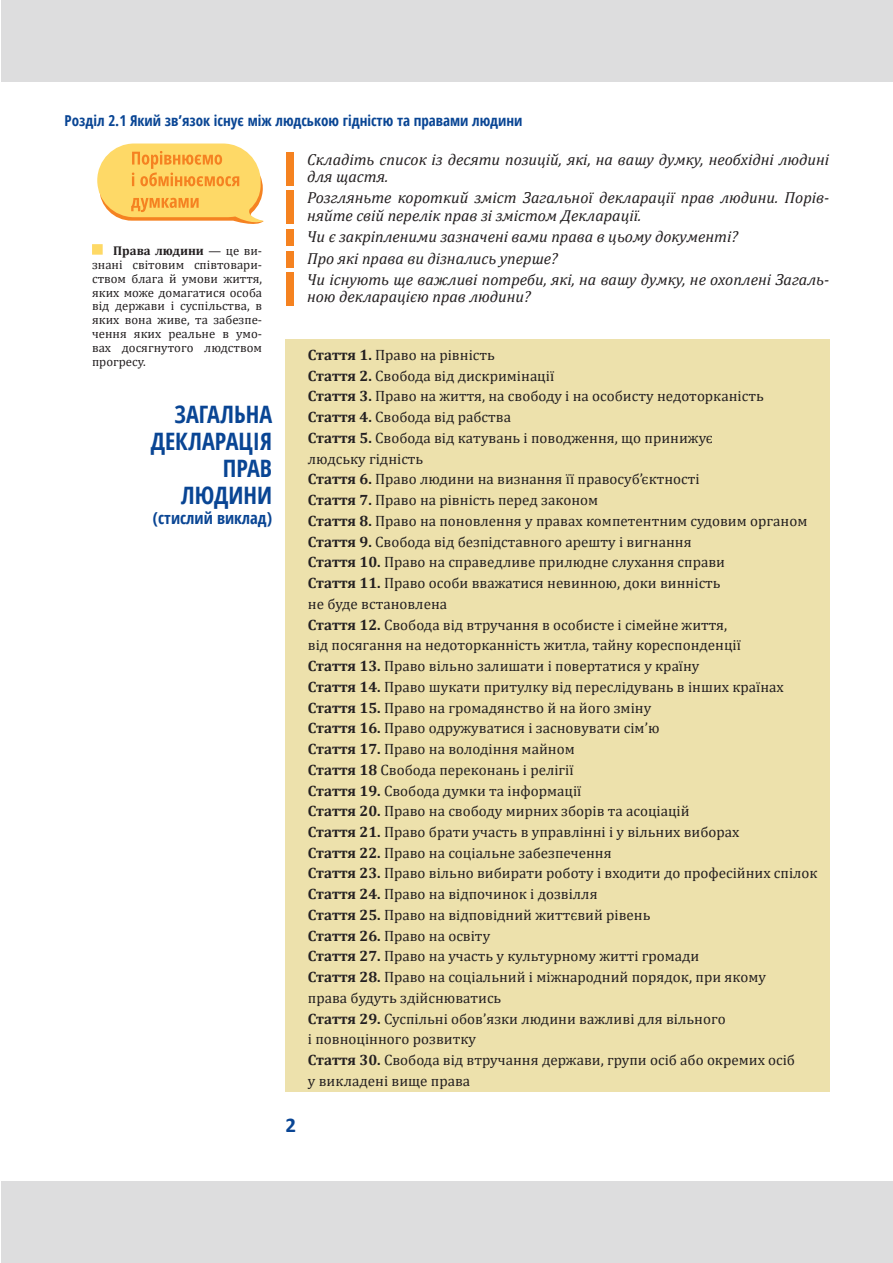
<style>
.page{position:relative;width:893px;height:1263px;background:#fff}
.page>*{position:absolute;margin:0;border:0;box-sizing:border-box;transform-origin:0 0}
.Ключові_НОВІ{font:700 condensed 24px/27px "Open Sans";color:#094594;text-align:right}
.t1{font:700 21px "Calibri";color:#094594}
.Ключові_НОВІ-2{font:700 condensed 16.5px "Open Sans";color:#094594}
.питання_в_табл_2{font:italic 16.05px/17.2px "Cambria";color:#231f20}
.БОДІ_в_ТАБЛ{font:15px/20.7px "Cambria";color:#231f20}
.t2{font:700 condensed 15px "Open Sans";color:#094594}
.Т_Е_Р_М_І_Н_на_П_О_Л{font:12.75px/14px "Cambria";color:#231f20;text-align:justify}
.s1{font-weight:700}
</style>
<div class="page">
<div style="left:1px;top:0;width:892px;height:82px;background:#ddddde"></div>
<div style="left:1px;top:1181px;width:892px;height:81px;background:#ddddde"></div>
<div style="left:286px;top:152px;width:7px;height:33px;background:#f58220"></div>
<div style="left:286px;top:191px;width:7px;height:33px;background:#f58220"></div>
<div style="left:286px;top:230px;width:7px;height:16px;background:#f58220"></div>
<div style="left:286px;top:251px;width:7px;height:16px;background:#f58220"></div>
<div style="left:286px;top:273px;width:7px;height:33px;background:#f58220"></div>
<div style="left:285px;top:340px;width:544px;height:752px;background:#ede1ac"></div>
<div style="left:92px;top:244px;width:11px;height:11px;background:#fed965"></div>
<svg style="left:97px;top:144px;width:167px;height:80px;background:#fccf6e"></svg>
<p class="t2" style="left:65px;top:110px;width:460px">Розділ 2.1 Який зв’язок існує між людською гідністю та правами людини</p>
<p class="Т_Е_Р_М_І_Н_на_П_О_Л" style="left:92px;top:243px;width:172px;text-indent:21px"><span class="s1">Права людини</span> — це ви&shy;знані світовим співтовари&shy;ством блага й умови життя, яких може домагатися особа від держави і суспільства, в яких вона живе, та забезпе&shy;чення яких реальне в умо&shy;вах досягнутого людством прогресу.</p>
<p class="Ключові_НОВІ" style="left:151px;top:401px;width:123px">ЗАГАЛЬНА<br>ДЕКЛАРАЦІЯ<br>ПРАВ<br>ЛЮДИНИ</p>
<p class="Ключові_НОВІ-2" style="left:153px;top:507px;width:121px">(стислий виклад)</p>
<p class="питання_в_табл_2" style="left:307px;top:150px;width:523px">Складіть список із десяти позицій, які, на вашу думку, необхідні людині для щастя.</p>
<p class="питання_в_табл_2" style="left:307px;top:188px;width:524px">Розгляньте короткий зміст Загальної декларації прав людини. Порів&shy;няйте свій перелік прав зі змістом Декларації.</p>
<p class="питання_в_табл_2" style="left:307px;top:227px;width:432px">Чи є закріпленими зазначені вами права в цьому документі?</p>
<p class="питання_в_табл_2" style="left:307px;top:249px;width:252px">Про які права ви дізнались уперше?</p>
<p class="питання_в_табл_2" style="left:307px;top:270px;width:524px">Чи існують ще важливі потреби, які, на вашу думку, не охоплені Загаль&shy;ною декларацією прав людини?</p>
<h2 class="t1" style="left:286px;top:1110px;width:12px">2</h2>
<p class="БОДІ_в_ТАБЛ" style="left:308px;top:344px;width:188px"><span class="s1">Стаття 1.</span> Право на рівність</p>
<p class="БОДІ_в_ТАБЛ" style="left:308px;top:365px;width:248px"><span class="s1">Стаття 2.</span> Свобода від дискримінації</p>
<p class="БОДІ_в_ТАБЛ" style="left:308px;top:386px;width:457px"><span class="s1">Стаття 3.</span> Право на життя, на свободу і на особисту недоторканість</p>
<p class="БОДІ_в_ТАБЛ" style="left:308px;top:407px;width:205px"><span class="s1">Стаття 4.</span> Свобода від рабства</p>
<p class="БОДІ_в_ТАБЛ" style="left:308px;top:427px;width:407px"><span class="s1">Стаття 5.</span> Свобода від катувань і поводження, що принижує людську гідність</p>
<p class="БОДІ_в_ТАБЛ" style="left:308px;top:469px;width:393px"><span class="s1">Стаття 6.</span> Право людини на визнання її правосуб’єктності</p>
<p class="БОДІ_в_ТАБЛ" style="left:308px;top:490px;width:292px"><span class="s1">Стаття 7.</span> Право на рівність перед законом</p>
<p class="БОДІ_в_ТАБЛ" style="left:308px;top:510px;width:501px"><span class="s1">Стаття 8.</span> Право на поновлення у правах компетентним судовим органом</p>
<p class="БОДІ_в_ТАБЛ" style="left:308px;top:531px;width:385px"><span class="s1">Стаття 9.</span> Свобода від безпідставного арешту і вигнання</p>
<p class="БОДІ_в_ТАБЛ" style="left:308px;top:552px;width:419px"><span class="s1">Стаття 10.</span> Право на справедливе прилюдне слухання справи</p>
<p class="БОДІ_в_ТАБЛ" style="left:308px;top:573px;width:414px"><span class="s1">Стаття 11.</span> Право особи вважатися невинною, доки винність не буде встановлена</p>
<p class="БОДІ_в_ТАБЛ" style="left:308px;top:614px;width:435px"><span class="s1">Стаття 12.</span> Свобода від втручання в особисте і сімейне життя, від посягання на недоторканність житла, тайну кореспонденції</p>
<p class="БОДІ_в_ТАБЛ" style="left:308px;top:655px;width:393px"><span class="s1">Стаття 13.</span> Право вільно залишати і повертатися у країну</p>
<p class="БОДІ_в_ТАБЛ" style="left:308px;top:676px;width:477px"><span class="s1">Стаття 14.</span> Право шукати притулку від переслідувань в інших країнах</p>
<p class="БОДІ_в_ТАБЛ" style="left:308px;top:697px;width:345px"><span class="s1">Стаття 15.</span> Право на громадянство й на його зміну</p>
<p class="БОДІ_в_ТАБЛ" style="left:308px;top:718px;width:353px"><span class="s1">Стаття 16.</span> Право одружуватися і засновувати сім’ю</p>
<p class="БОДІ_в_ТАБЛ" style="left:308px;top:738px;width:268px"><span class="s1">Стаття 17.</span> Право на володіння майном</p>
<p class="БОДІ_в_ТАБЛ" style="left:308px;top:759px;width:267px"><span class="s1">Стаття 18</span> Свобода переконань і релігії</p>
<p class="БОДІ_в_ТАБЛ" style="left:308px;top:780px;width:275px"><span class="s1">Стаття 19.</span> Свобода думки та інформації</p>
<p class="БОДІ_в_ТАБЛ" style="left:308px;top:801px;width:383px"><span class="s1">Стаття 20.</span> Право на свободу мирних зборів та асоціацій</p>
<p class="БОДІ_в_ТАБЛ" style="left:308px;top:821px;width:433px"><span class="s1">Стаття 21.</span> Право брати участь в управлінні і у вільних виборах</p>
<p class="БОДІ_в_ТАБЛ" style="left:308px;top:842px;width:305px"><span class="s1">Стаття 22.</span> Право на соціальне забезпечення</p>
<p class="БОДІ_в_ТАБЛ" style="left:308px;top:863px;width:511px"><span class="s1">Стаття 23.</span> Право вільно вибирати роботу і входити до професійних спілок</p>
<p class="БОДІ_в_ТАБЛ" style="left:308px;top:884px;width:291px"><span class="s1">Стаття 24.</span> Право на відпочинок і дозвілля</p>
<p class="БОДІ_в_ТАБЛ" style="left:308px;top:904px;width:344px"><span class="s1">Стаття 25.</span> Право на відповідний життєвий рівень</p>
<p class="БОДІ_в_ТАБЛ" style="left:308px;top:925px;width:184px"><span class="s1">Стаття 26.</span> Право на освіту</p>
<p class="БОДІ_в_ТАБЛ" style="left:308px;top:946px;width:393px"><span class="s1">Стаття 27.</span> Право на участь у культурному житті громади</p>
<p class="БОДІ_в_ТАБЛ" style="left:308px;top:966px;width:460px"><span class="s1">Стаття 28.</span> Право на соціальний і міжнародний порядок, при якому права будуть здійснюватись</p>
<p class="БОДІ_в_ТАБЛ" style="left:308px;top:1008px;width:419px"><span class="s1">Стаття 29.</span> Суспільні обов’язки людини важливі для вільного і повноцінного розвитку</p>
<p class="БОДІ_в_ТАБЛ" style="left:308px;top:1049px;width:489px"><span class="s1">Стаття 30.</span> Свобода від втручання держави, групи осіб або окремих осіб у викладені вище права</p>
</div>
